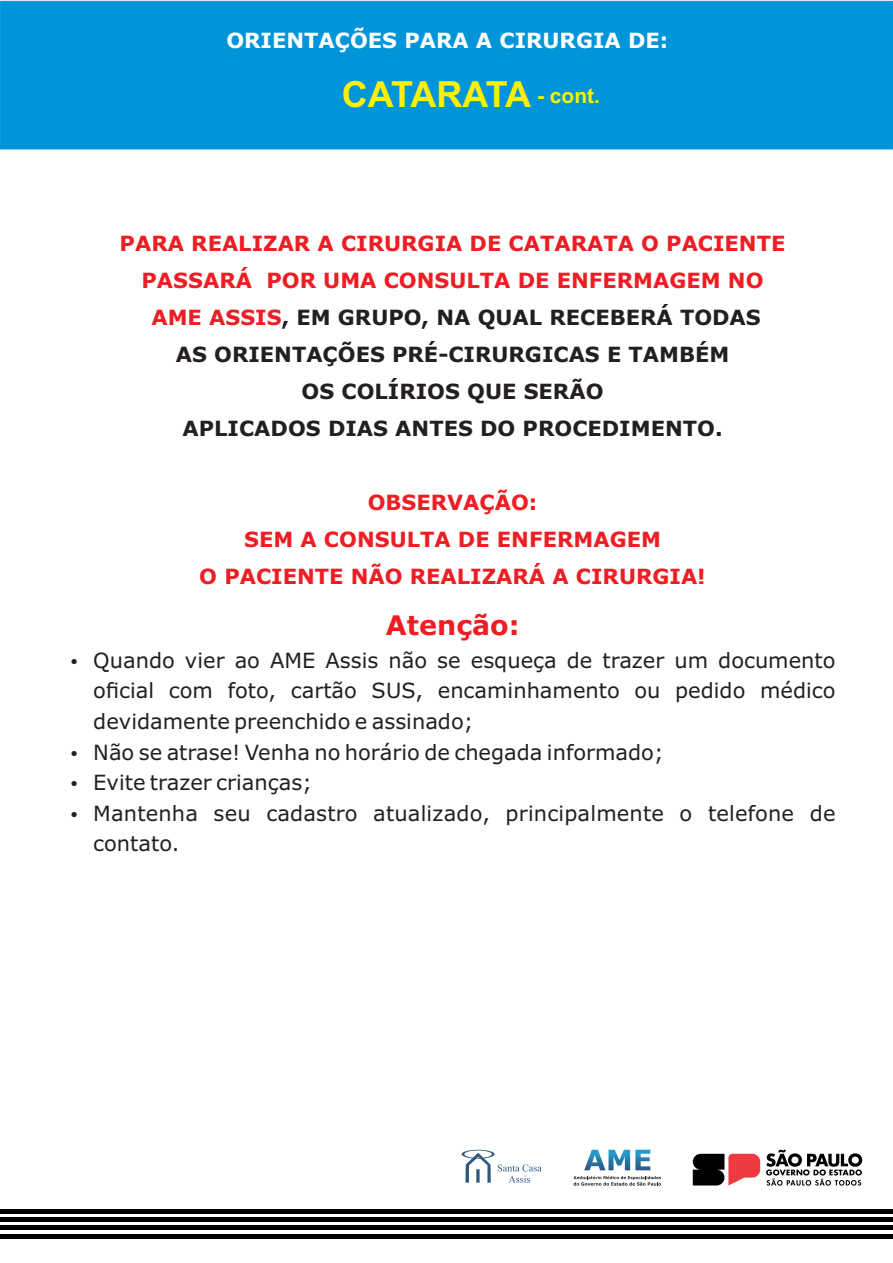
<style>
.page{position:relative;width:893px;height:1263px;background:#fff}
.page>*{position:absolute;margin:0;border:0;box-sizing:border-box;transform-origin:0 0}
.t1{font:700 36px "Arial";letter-spacing:-.075em;color:#fff101}
.t2{font:700 27px "Verdana";color:#ee1d23}
.t3{font:21px/30.6px "Verdana";color:#231f20}
.t4{font:700 21px/37px "Verdana";color:#231f20;text-align:center}
.t5{font:700 21px/37px "Verdana";color:#ee1d23;text-align:center}
.t6{font:700 21px "Verdana";color:#fff}
.t7{font:700 21px "Arial";color:#fff101}
.s1{color:#ee1d23}
</style>
<div class="page">
<div style="left:0;top:0;width:893px;height:150px;background:#0095d9"></div>
<div style="left:0;top:1209px;width:893px;height:5px;background:#000001"></div>
<div style="left:0;top:1217px;width:893px;height:5px;background:#000001"></div>
<hr style="left:0;top:1226px;width:893px;height:4px;background:#000001">
<hr style="left:0;top:1234px;width:893px;height:4px;background:#000001">
<svg style="left:693px;top:1154px;width:67px;height:31px"></svg>
<svg style="left:766px;top:1150px;width:96px;height:35px"></svg>
<img style="left:584px;top:1150px;width:22px;height:20px">
<img style="left:608px;top:1150px;width:22px;height:20px">
<img style="left:635px;top:1150px;width:15px;height:20px">
<svg style="left:573px;top:1176px;width:88px;height:9px"></svg>
<svg style="left:462px;top:1150px;width:80px;height:33px"></svg>
<p class="t6" style="left:226px;top:32px;width:443px">ORIENTAÇÕES PARA A CIRURGIA DE:</p>
<h1 class="t1" style="left:342px;top:81px;width:191px">CATARATA</h1>
<p class="t7" style="left:537px;top:88px;width:64px">- cont.</p>
<p class="t4" style="left:120px;top:227px;width:667px"><span class="s1">PARA REALIZAR A CIRURGIA DE CATARATA O PACIENTE PASSARÁ POR UMA CONSULTA DE ENFERMAGEM NO AME ASSIS</span>, EM GRUPO, NA QUAL RECEBERÁ TODAS<br>AS ORIENTAÇÕES PRÉ-CIRURGICAS E TAMBÉM<br>OS COLÍRIOS QUE SERÃO<br>APLICADOS DIAS ANTES DO PROCEDIMENTO.</p>
<p class="t5" style="left:199px;top:486px;width:508px">OBSERVAÇÃO:<br>SEM A CONSULTA DE ENFERMAGEM<br>O PACIENTE NÃO REALIZARÁ A CIRURGIA!</p>
<p class="t2" style="left:386px;top:615px;width:135px">Atenção:</p>
<p class="t3" style="left:93px;top:646px;width:744px">Quando vier ao AME Assis não se esqueça de trazer um documento oficial com foto, cartão SUS, encaminhamento ou pedido médico devidamente preenchido e assinado;<br>Não se atrase! Venha no horário de chegada informado;<br>Evite trazer crianças;<br>Mantenha seu cadastro atualizado, principalmente o telefone de contato.</p>
</div>
